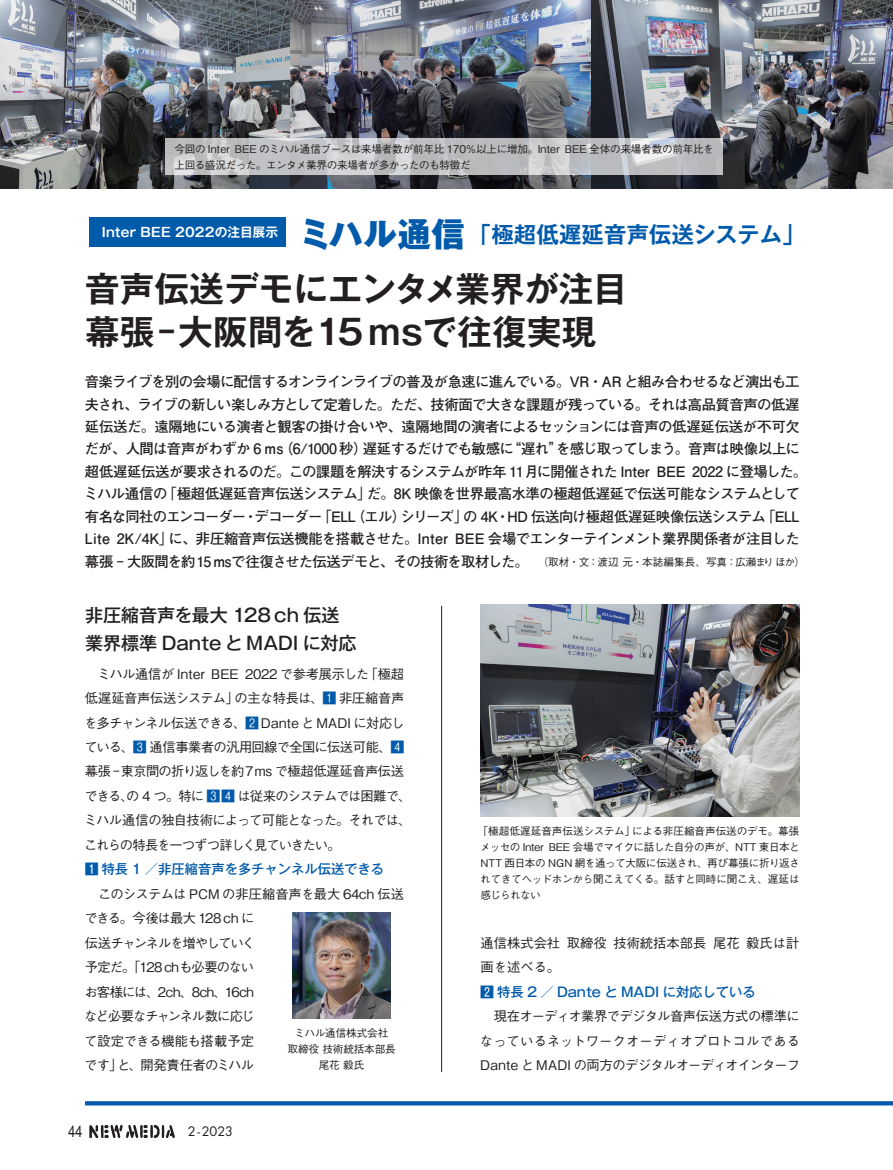
<style>
.page{position:relative;width:893px;height:1170px;background:#fff}
.page>*{position:absolute;margin:0;border:0;box-sizing:border-box;transform-origin:0 0}
.t1{font:700 34.5px/43.7px "Gothic MB101 Pro De";letter-spacing:.01em;color:#231f20}
.t2{font:700 22.35px "Gothic MB101 Pro De";letter-spacing:.01em;color:#015aaa}
.t3{font:500 18px/27.6px "Gothic MB101 Pro";color:#231f20}
.t4{font:condensed 15.9px "Helvetica";color:#231f20}
.t5{font:700 14.4px/22.4px "Futo Go B101 Pro";letter-spacing:-.045em;color:#231f20}
.t6{font:500 13.35px/24.5px "Gothic BBB Pro";letter-spacing:-.04em;color:#231f20}
.t7{font:500 13.35px "Gothic MB101 Pro";color:#015aaa}
.t8{font:500 13.35px/24.5px "Gothic BBB Pro";color:#231f20}
.t9{font:700 12.75px "Gothic MB101 Pro De";letter-spacing:.01em;color:#fff}
.t10{font:12.75px "Futura";color:#231f20}
.t11{font:500 10.65px/15.9px "Gothic BBB Pro";letter-spacing:-.025em;color:#231f20;text-align:justify}
.s1{font-family:"Gothic MB101 Pro";font-weight:800;font-size:33.45px}
.s2{font-family:"Gothic BBB Pro";font-weight:500;font-size:10.65px}
.s3{color:#015aaa}
</style>
<div class="page">
<svg style="left:85px;top:1101px;width:808px;height:4px;background:#0e62ae"></svg>
<hr style="left:441px;top:605px;width:1px;height:466px;background:#231f20">
<svg style="left:89px;top:1124px;width:86px;height:13px"></svg>
<div style="left:89px;top:217px;width:196px;height:30px;background:#015aaa"></div>
<img style="left:0;top:0;width:893px;height:189px">
<img style="left:480px;top:604px;width:319px;height:212px">
<svg style="left:165px;top:139px;width:557px;height:36px;background:#c3c4c6"></svg>
<img style="left:292px;top:912px;width:99px;height:106px">
<p class="t11" style="left:174px;top:139px;width:541px">今回の Inter BEE のミハル通信ブースは来場者数が前年比 170％以上に増加。Inter BEE 全体の来場者数の前年比を上回る盛況だった。エンタメ業界の来場者が多かったのも特徴だ</p>
<p class="t9" style="left:102px;top:221px;width:178px">Inter BEE 2022の注目展示</p>
<h2 class="t2" style="left:298px;top:216px;width:508px"><span class="s1">ミハル通信</span> 「極超低遅延音声伝送システム」</h2>
<h1 class="t1" style="left:85px;top:262px;width:544px">音声伝送デモにエンタメ業界が注目幕張-大阪間を15msで往復実現</h1>
<p class="t5" style="left:84px;top:369px;width:725px">音楽ライブを別の会場に配信するオンラインライブの普及が急速に進んでいる。VR・AR と組み合わせるなど演出も工夫され、ライブの新しい楽しみ方として定着した。ただ、技術面で大きな課題が残っている。それは高品質音声の低遅延伝送だ。遠隔地にいる演者と観客の掛け合いや、遠隔地間の演者によるセッションには音声の低遅延伝送が不可欠だが、人間は音声がわずか 6 ms（6/1000 秒）遅延するだけでも敏感に“遅れ”を感じ取ってしまう。音声は映像以上に超低遅延伝送が要求されるのだ。この課題を解決するシステムが昨年 11月に開催された Inter BEE 2022 に登場した。ミハル通信の「極超低遅延音声伝送システム」だ。8K 映像を世界最高水準の極超低遅延で伝送可能なシステムとして有名な同社のエンコーダー・デコーダー「ELL（エル）シリーズ」の 4K・HD 伝送向け極超低遅延映像伝送システム「ELL Lite 2K/4K」に、非圧縮音声伝送機能を搭載させた。Inter BEE 会場でエンターテインメント業界関係者が注目した幕張 - 大阪間を約15 msで往復させた伝送デモと、その技術を取材した。 <span class="s2">（取材・文：渡辺 元・本誌編集長、写真：広瀬まり ほか）</span></p>
<p class="t3" style="left:85px;top:599px;width:273px">非圧縮音声を最大 128 ch 伝送業界標準 Dante と MADI に対応</p>
<p class="t6" style="left:84px;top:659px;width:329px">　ミハル通信が Inter BEE 2022 で参考展示した「極超低遅延音声伝送システム」の主な特長は、<span class="s3">1</span> 非圧縮音声を多チャンネル伝送できる、<span class="s3">2</span> Dante と MADI に対応している、<span class="s3">3</span> 通信事業者の汎用回線で全国に伝送可能、<span class="s3">4</span>幕張 -東京間の折り返しを約7ms で極超低遅延音声伝送できる、の 4 つ。特に <span class="s3">34</span> は従来のシステムでは困難で、ミハル通信の独自技術によって可能となった。それでは、これらの特長を一つずつ詳しく見ていきたい。</p>
<p class="t7" style="left:85px;top:858px;width:301px">1 特長 1 ／非圧縮音声を多チャンネル伝送できる</p>
<p class="t6" style="left:84px;top:879px;width:321px">　このシステムは PCM の非圧縮音声を最大 64ch 伝送できる。今後は最大 128 ch に<br>伝送チャンネルを増やしていく<br>予定だ。「128 chも必要のない<br>お客様には、2ch、8ch、16ch<br>など必要なチャンネル数に応じ<br>て設定できる機能も搭載予定<br>です」と、開発責任者のミハル</p>
<p class="t11" style="left:288px;top:1023px;width:110px;text-align:center">ミハル通信株式会社<br>取締役 技術統括本部長尾花 毅氏</p>
<p class="t4" style="left:68px;top:1121px;width:16px">44</p>
<p class="t10" style="left:188px;top:1122px;width:47px">2-2023</p>
<p class="t11" style="left:477px;top:821px;width:324px">「極超低遅延音声伝送システム」による非圧縮音声伝送のデモ。幕張メッセの Inter BEE 会場でマイクに話した自分の声が、NTT 東日本とNTT 西日本の NGN 網を通って大阪に伝送され、再び幕張に折り返されてきてヘッドホンから聞こえてくる。話すと同時に聞こえ、遅延は感じられない</p>
<p class="t8" style="left:480px;top:928px;width:320px">通信株式会社 取締役 技術統括本部長 尾花 毅氏は計画を述べる。</p>
<p class="t7" style="left:480px;top:980px;width:277px">2 特長 2 ／ Dante と MADI に対応している</p>
<p class="t6" style="left:480px;top:1002px;width:322px;text-align:justify">　現在オーディオ業界でデジタル音声伝送方式の標準になっているネットワークオーディオプロトコルであるDante と MADI の両方のデジタルオーディオインターフ</p>
</div>
